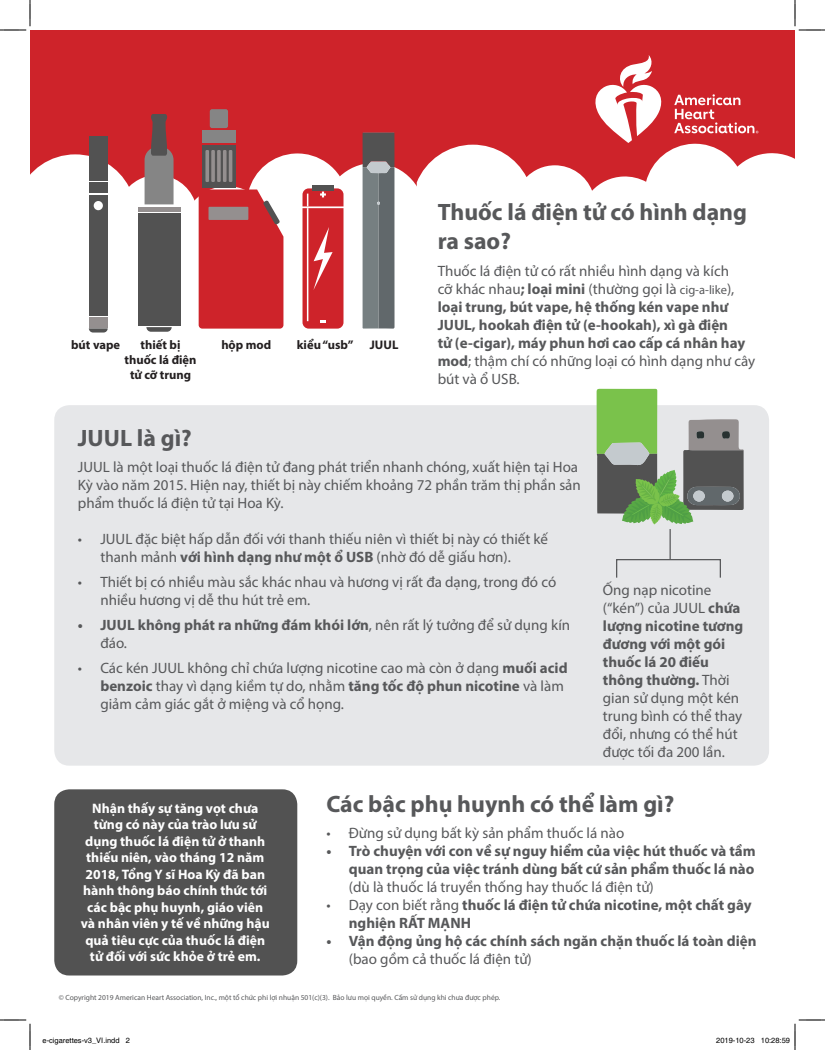
<style>
.page{position:relative;width:825px;height:1050px;background:#fff}
.page>*{position:absolute;margin:0;border:0;box-sizing:border-box;transform-origin:0 0}
.t1{font:700 23.75px/28.5px "Myriad Pro";color:#57585a}
.t2{font:15px/18px "Myriad Pro";color:#57585a}
.t3{font:700 15px/18px "Myriad Pro";color:#57585a}
.t4{font:700 13.75px/16.5px "Myriad Pro";color:#fff;text-align:center}
.t5{font:700 12.5px/15px "Myriad Pro";color:#231f20;text-align:center}
.t6{font:7.5px "Myriad Pro";color:#57585a}
.t7{font:7.5px "Helvetica";color:#000}
.s1{font-weight:400}
.s2{font-weight:400;font-size:12.5px}
.s3{font-weight:700}
</style>
<div class="page">
<div style="left:54px;top:405px;width:715px;height:361px;background:#e6e7e9;border-radius:15px"></div>
<svg style="left:597px;top:388px;width:147px;height:137px"></svg>
<div style="left:616px;top:559px;width:105px;height:19px;border:1px solid #57585a"></div>
<hr style="left:670px;top:529px;width:1px;height:30px;background:#57585a">
<div style="left:54px;top:789px;width:243px;height:187px;background:#525252;border-radius:15px"></div>
<div style="left:30px;top:30px;width:765px;height:177px;background:#ce232a"></div>
<svg style="left:30px;top:55px;width:765px;height:278px"></svg>
<svg style="left:0;top:0;width:31px;height:31px"></svg>
<svg style="left:0;top:1019px;width:31px;height:31px"></svg>
<svg style="left:794px;top:0;width:31px;height:31px"></svg>
<svg style="left:794px;top:1019px;width:31px;height:31px"></svg>
<p class="t5" style="left:71px;top:337px;width:51px">bút vape</p>
<p class="t5" style="left:125px;top:337px;width:73px">thiết bị thuốc lá điện tử cỡ trung</p>
<p class="t5" style="left:221px;top:337px;width:51px">hộp mod</p>
<p class="t5" style="left:297px;top:337px;width:58px">kiểu “usb”</p>
<p class="t5" style="left:370px;top:337px;width:30px">JUUL</p>
<h1 class="t1" style="left:438px;top:197px;width:311px">Thuốc lá điện tử có hình dạng ra sao?</h1>
<p class="t3" style="left:438px;top:262px;width:319px"><span class="s1">Thuốc lá điện tử có rất nhiều hình dạng và kích<br>cỡ khác nhau</span>; loại mini <span class="s1">(thường gọi là</span> <span class="s2">cig-a-like</span><span class="s1">), </span>loại trung, bút vape, hệ thống kén vape như JUUL, hookah điện tử (e-hookah), xì gà điện<br>tử (e-cigar), máy phun hơi cao cấp cá nhân hay mod<span class="s1">; thậm chí có những loại có hình dạng như cây bút và ổ USB.</span></p>
<h1 class="t1" style="left:78px;top:423px;width:115px">JUUL là gì?</h1>
<p class="t2" style="left:78px;top:458px;width:504px">JUUL là một loại thuốc lá điện tử đang phát triển nhanh chóng, xuất hiện tại Hoa<br>Kỳ vào năm 2015. Hiện nay, thiết bị này chiếm khoảng 72 phần trăm thị phần sản phẩm thuốc lá điện tử tại Hoa Kỳ.</p>
<p class="t2" style="left:100px;top:530px;width:449px;text-indent:-22px">• JUUL đặc biệt hấp dẫn đối với thanh thiếu niên vì thiết bị này có thiết kế thanh mảnh <span class="s3">với hình dạng như một ổ USB</span> (nhờ đó dễ giấu hơn).</p>
<p class="t2" style="left:100px;top:573px;width:457px;text-indent:-22px">• Thiết bị có nhiều màu sắc khác nhau và hương vị rất đa dạng, trong đó có nhiều hương vị dễ thu hút trẻ em.</p>
<p class="t3" style="left:100px;top:615px;width:471px;text-indent:-22px">• JUUL không phát ra những đám khói lớn<span class="s1">, nên rất lý tưởng để sử dụng kín đáo.</span></p>
<p class="t2" style="left:100px;top:659px;width:469px;text-indent:-22px">• Các kén JUUL không chỉ chứa lượng nicotine cao mà còn ở dạng <span class="s3">muối acid benzoic</span> thay vì dạng kiềm tự do, nhằm <span class="s3">tăng tốc độ phun nicotine</span> và làm giảm cảm giác gắt ở miệng và cổ họng.</p>
<p class="t2" style="left:603px;top:580px;width:142px">Ống nạp nicotine (“kén”) của JUUL <span class="s3">chứa lượng nicotine tương đương với một gói thuốc lá 20 điếu thông thường.</span> Thời gian sử dụng một kén trung bình có thể thay đổi, nhưng có thể hút được tối đa 200 lần.</p>
<h1 class="t1" style="left:326px;top:789px;width:349px">Các bậc phụ huynh có thể làm gì?</h1>
<p class="t2" style="left:326px;top:824px;width:299px">• Đừng sử dụng bất kỳ sản phẩm thuốc lá nào</p>
<p class="t3" style="left:326px;top:842px;width:431px;text-align:right">• Trò chuyện với con về sự nguy hiểm của việc hút thuốc và tầm quan trọng của việc tránh dùng bất cứ sản phẩm thuốc lá nào</p>
<p class="t2" style="left:349px;top:878px;width:307px">(dù là thuốc lá truyền thống hay thuốc lá điện tử)</p>
<p class="t3" style="left:349px;top:896px;width:404px;text-indent:-22px"><span class="s1">• Dạy con biết rằng</span> thuốc lá điện tử chứa nicotine, một chất gây nghiện RẤT MẠNH</p>
<p class="t3" style="left:326px;top:932px;width:432px">• Vận động ủng hộ các chính sách ngăn chặn thuốc lá toàn diện</p>
<p class="t2" style="left:349px;top:950px;width:184px">(bao gồm cả thuốc lá điện tử)</p>
<p class="t4" style="left:81px;top:799px;width:191px">Nhận thấy sự tăng vọt chưa từng có này của trào lưu sử dụng thuốc lá điện tử ở thanh thiếu niên, vào tháng 12 năm<br>2018, Tổng Y sĩ Hoa Kỳ đã ban hành thông báo chính thức tới các bậc phụ huynh, giáo viên và nhân viên y tế về những hậu quả tiêu cực của thuốc lá điện tử đối với sức khỏe ở trẻ em.</p>
<p class="t6" style="left:59px;top:993px;width:443px">© Copyright 2019 American Heart Association, Inc., một tổ chức phi lợi nhuận 501(c)(3). Bảo lưu mọi quyền. Cấm sử dụng khi chưa được phép.</p>
<p class="t7" style="left:42px;top:1036px;width:89px">e-cigarettes-v3_VI.indd 2</p>
<p class="t7" style="left:716px;top:1036px;width:75px">2019-10-23 10:28:59</p>
</div>
